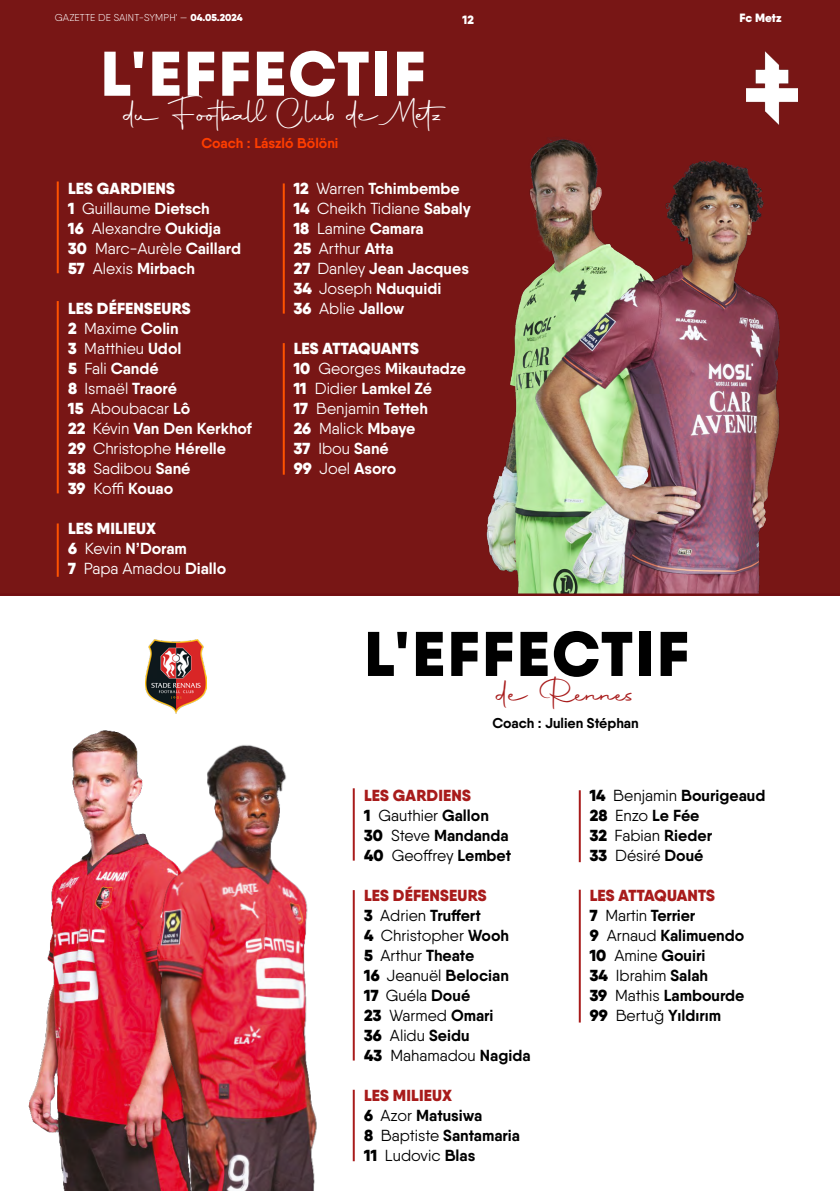
<style>
.page{position:relative;width:840px;height:1191px;background:#fff}
.page>*{position:absolute;margin:0;border:0;box-sizing:border-box;transform-origin:0 0}
.t1{font:900 63px "Qanelas";letter-spacing:.05em;color:#fff}
.t2{font:900 63px "Qanelas";letter-spacing:.05em;color:#000}
.t3{font:33.8px "Autography";color:#fff}
.t4{font:33.8px "Autography";color:#a81b1b}
.t5{font:16px/20px "Qanelas";color:#fff}
.t6{font:700 16px/20px "Qanelas";color:#000}
.t7{font:700 16px/20px "Qanelas";color:#fff}
.t8{font:16px/20px "Qanelas";color:#000}
.t9{font:700 14.2px "Qanelas";color:#000}
.t10{font:700 14.2px "Qanelas";color:#ff3d00}
.t11{font:900 12px "Qanelas";color:#fff}
.t12{font:300 10px "Qanelas";letter-spacing:.01em;color:#fff}
.s1{font-weight:900}
.s2{font-weight:700}
.s3{font-weight:400}
.s4{font-weight:900;color:#a81b1b}
</style>
<div class="page">
<div style="left:0;top:0;width:839px;height:595px;background:#781615"></div>
<hr style="left:57px;top:181px;width:2px;height:92px;background:#ff5200">
<hr style="left:57px;top:301px;width:2px;height:192px;background:#ff5200">
<hr style="left:282px;top:183px;width:2px;height:131px;background:#ff5200">
<hr style="left:57px;top:523px;width:2px;height:54px;background:#ff5200">
<hr style="left:282px;top:343px;width:2px;height:132px;background:#ff5200">
<img style="left:486px;top:148px;width:294px;height:445px">
<img style="left:746px;top:51px;width:51px;height:73px">
<hr style="left:0;top:593px;width:839px;height:2px;background:#720f13">
<hr style="left:578px;top:790px;width:2px;height:72px;background:#a81b1b">
<hr style="left:578px;top:889px;width:2px;height:133px;background:#a81b1b">
<img style="left:28px;top:730px;width:102px;height:461px">
<img style="left:145px;top:639px;width:61px;height:74px">
<img style="left:100px;top:739px;width:255px;height:452px">
<hr style="left:352px;top:890px;width:2px;height:170px;background:#a81b1b">
<hr style="left:352px;top:1089px;width:2px;height:72px;background:#a81b1b">
<p class="t12" style="left:55px;top:11px;width:189px">GAZETTE DE SAINT-SYMPH' — <span class="s1">04.05.2024</span></p>
<p class="t11" style="left:462px;top:12px;width:13px">12</p>
<p class="t11" style="left:739px;top:10px;width:43px">Fc Metz</p>
<h1 class="t1" style="left:101px;top:33px;width:325px">L'EFFECTIF</h1>
<h2 class="t3" style="left:124px;top:92px;width:325px">du Football Club de Metz</h2>
<p class="t10" style="left:201px;top:134px;width:138px">Coach : László Bölöni</p>
<p class="t5" style="left:68px;top:178px;width:174px"><span class="s1">LES GARDIENS<br>1</span> Guillaume <span class="s2">Dietsch<br></span><span class="s1">16</span> Alexandre <span class="s2">Oukidja<br></span><span class="s1">30</span> Marc-Aurèle <span class="s2">Caillard<br></span><span class="s1">57</span> Alexis <span class="s2">Mirbach</span></p>
<p class="t5" style="left:68px;top:298px;width:185px"><span class="s1">LES DÉFENSEURS<br>2</span> Maxime <span class="s2">Colin<br></span><span class="s1">3</span> Matthieu <span class="s2">Udol<br></span><span class="s1">5</span> Fali <span class="s2">Candé<br></span><span class="s1">8</span> Ismaël <span class="s2">Traoré<br></span><span class="s1">15</span> Aboubacar <span class="s2">Lô<br></span><span class="s1">22</span> Kévin <span class="s2">Van Den Kerkhof<br></span><span class="s1">29</span> Christophe <span class="s2">Hérelle<br></span><span class="s1">38</span> Sadibou <span class="s2">Sané<br></span><span class="s1">39</span> Koffi <span class="s2">Kouao</span></p>
<p class="t5" style="left:68px;top:518px;width:159px"><span class="s1">LES MILIEUX<br>6</span> Kevin <span class="s2">N’Doram<br></span><span class="s1">7</span> Papa Amadou <span class="s2">Diallo</span></p>
<p class="t7" style="left:293px;top:179px;width:179px"><span class="s1">12</span> <span class="s3">Warren</span> Tchimbembe<br><span class="s1">14</span> <span class="s3">Cheikh Tidiane</span> Sabaly<br><span class="s1">18</span> <span class="s3">Lamine</span> Camara<br><span class="s1">25</span> <span class="s3">Arthur</span> Atta<br><span class="s1">27</span> <span class="s3">Danley</span> Jean Jacques<br><span class="s1">34</span> <span class="s3">Joseph</span> Nduquidi<br><span class="s1">36</span> <span class="s3">Ablie</span> Jallow</p>
<p class="t7" style="left:293px;top:339px;width:174px"><span class="s1">LES ATTAQUANTS<br>10</span> <span class="s3">Georges</span> Mikautadze<br><span class="s1">11</span> <span class="s3">Didier</span> Lamkel Zé<br><span class="s1">17</span> <span class="s3">Benjamin</span> Tetteh<br><span class="s1">26</span> <span class="s3">Malick</span> Mbaye<br><span class="s1">37</span> <span class="s3">Ibou</span> Sané<br><span class="s1">99</span> <span class="s3">Joel</span> Asoro</p>
<h1 class="t2" style="left:364px;top:613px;width:325px">L'EFFECTIF</h1>
<h2 class="t4" style="left:497px;top:672px;width:140px">de Rennes</h2>
<p class="t9" style="left:492px;top:714px;width:148px">Coach : Julien Stéphan</p>
<p class="t8" style="left:364px;top:785px;width:148px"><span class="s4">LES GARDIENS<br></span><span class="s1">1</span> Gauthier <span class="s2">Gallon<br></span><span class="s1">30</span> Steve <span class="s2">Mandanda<br></span><span class="s1">40</span> Geoffrey <span class="s2">Lembet</span></p>
<p class="t8" style="left:364px;top:885px;width:168px"><span class="s4">LES DÉFENSEURS<br></span><span class="s1">3</span> Adrien <span class="s2">Truffert<br></span><span class="s1">4</span> Christopher <span class="s2">Wooh<br></span><span class="s1">5</span> Arthur <span class="s2">Theate<br></span><span class="s1">16</span> Jeanuël <span class="s2">Belocian<br></span><span class="s1">17</span> Guéla <span class="s2">Doué<br></span><span class="s1">23</span> Warmed <span class="s2">Omari<br></span><span class="s1">36</span> Alidu <span class="s2">Seidu<br></span><span class="s1">43</span> Mahamadou <span class="s2">Nagida</span></p>
<p class="t6" style="left:364px;top:1085px;width:157px"><span class="s4">LES MILIEUX<br></span><span class="s1">6</span> <span class="s3">Azor</span> Matusiwa<br><span class="s1">8</span> <span class="s3">Baptiste</span> Santamaria<br><span class="s1">11</span> <span class="s3">Ludovic</span> Blas</p>
<p class="t6" style="left:589px;top:785px;width:177px"><span class="s1">14</span> <span class="s3">Benjamin</span> Bourigeaud<br><span class="s1">28</span> <span class="s3">Enzo</span> Le Fée<br><span class="s1">32</span> <span class="s3">Fabian</span> Rieder<br><span class="s1">33</span> <span class="s3">Désiré</span> Doué</p>
<p class="t6" style="left:589px;top:885px;width:156px"><span class="s4">LES ATTAQUANTS<br></span><span class="s1">7</span> <span class="s3">Martin</span> Terrier<br><span class="s1">9</span> <span class="s3">Arnaud</span> Kalimuendo<br><span class="s1">10</span> <span class="s3">Amine</span> Gouiri<br><span class="s1">34</span> <span class="s3">Ibrahim</span> Salah<br><span class="s1">39</span> <span class="s3">Mathis</span> Lambourde<br><span class="s1">99</span> <span class="s3">Bertuğ</span> Yıldırım</p>
</div>
